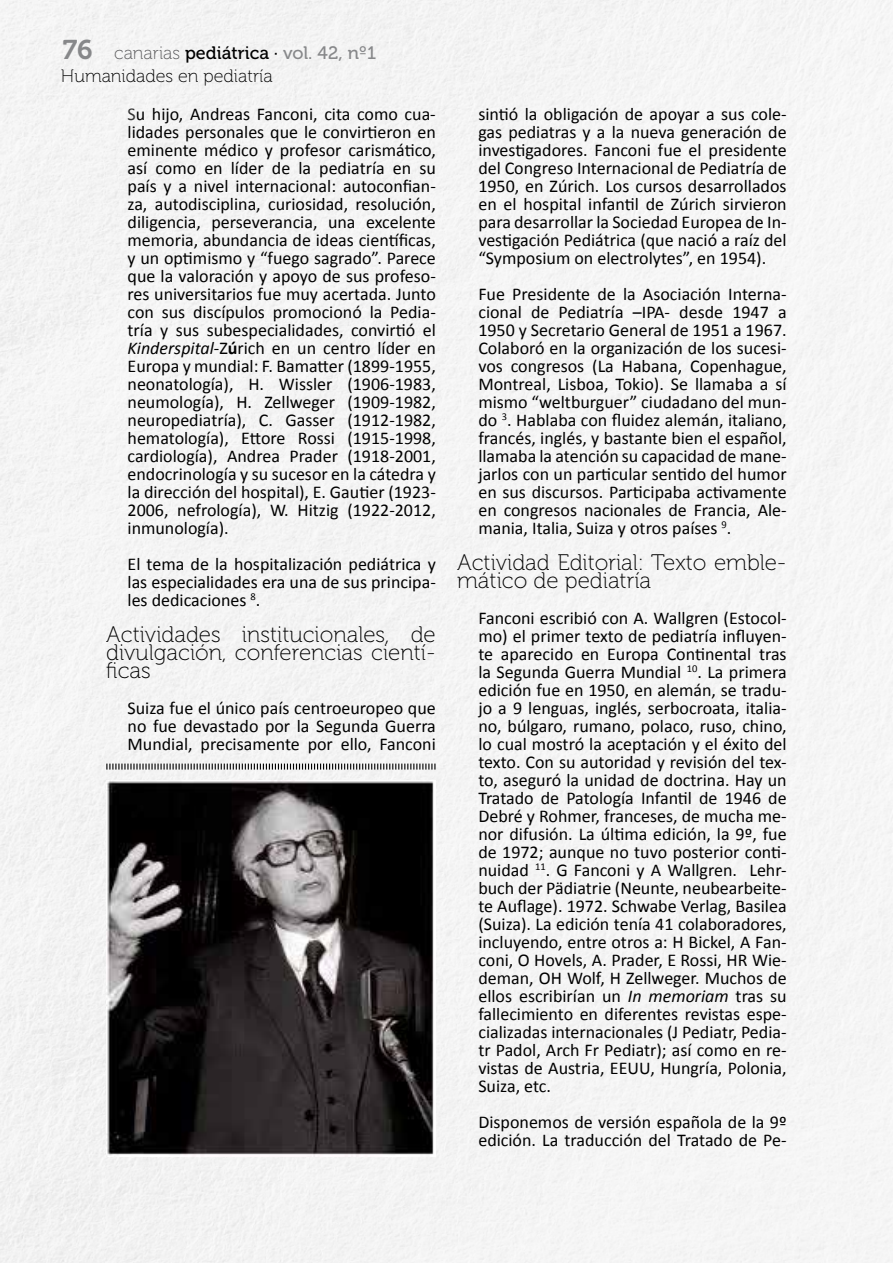
<style>
.page{position:relative;width:893px;height:1263px;background:#f5f5f5}
.page>*{position:absolute;margin:0;border:0;box-sizing:border-box;transform-origin:0 0}
.t1{font:22.5px/18px "Museo 100";color:#000;text-align:justify}
.t2{font:18px/18px "Calibri";color:#000;text-align:justify}
.t3{font:18px "Museo 500";color:#000}
.t4{font:18px "Museo 100";color:#000}
.s1{font-family:"Museo 700";font-size:27px;color:#87888a}
.s2{font-family:"Museo 100";color:#58585a}
.s3{color:#87888a}
.s4{color:#333}
.s5{font-style:italic}
.s6{font-weight:700}
</style>
<div class="page">
<img style="left:106px;top:780px;width:329px;height:377px">
<svg style="left:106px;top:763px;width:329px;height:6px"></svg>
<p class="t3" style="left:63px;top:42px;width:315px"><span class="s1">76</span> <span class="s2">canarias</span> pediátrica · <span class="s3">vol. 42, nº1</span></p>
<p class="t4" style="left:61px;top:66px;width:213px">Humanidades en pediatría</p>
<p class="t2" style="left:128px;top:104px;width:310px"><span class="s4">S</span>u hijo, Andreas Fanconi, cita como cua&shy;lidades personales que le convirtieron en eminente médico y profesor carismático, así como en líder de la pediatría en su país y a nivel internacional: autoconfian&shy;za, autodisciplina, curiosidad, resolución, diligencia, perseverancia, una excelente memoria, abundancia de ideas científicas, y un optimismo y “fuego sagrado”. Parece que la valoración y apoyo de sus profeso&shy;res universitarios fue muy acertada. Junto con sus discípulos promocionó la Pedia&shy;tría y sus subespecialidades, convirtió el <span class="s5">Kinderspital</span>-Z<span class="s6">ú</span>rich en un centro líder en Europa y mundial: F. Bamatter (1899-1955, neonatología), H. Wissler (1906-1983, neumología), H. Zellweger (1909-1982, neuropediatría), C. Gasser (1912-1982, hematología), Ettore Rossi (1915-1998, cardiología), Andrea Prader (1918-2001, endocrinología y su sucesor en la cátedra y la dirección del hospital), E. Gautier (1923- 2006, nefrología), W. Hitzig (1922-2012, inmunología).</p>
<p class="t2" style="left:128px;top:554px;width:310px">El tema de la hospitalización pediátrica y las especialidades era una de sus principa&shy;les dedicaciones <sup>8</sup>.</p>
<p class="t1" style="left:106px;top:626px;width:331px">Actividades institucionales, de divulgación, conferencias cientí&shy;ficas</p>
<p class="t2" style="left:128px;top:698px;width:310px">Suiza fue el único país centroeuropeo que no fue devastado por la Segunda Guerra Mundial, precisamente por ello, Fanconi</p>
<p class="t2" style="left:478px;top:104px;width:310px">sintió la obligación de apoyar a sus cole&shy;gas pediatras y a la nueva generación de investigadores. Fanconi fue el presidente del Congreso Internacional de Pediatría de 1950, en Zúrich. Los cursos desarrollados en el hospital infantil de Zúrich sirvieron para desarrollar la Sociedad Europea de In&shy;vestigación Pediátrica (que nació a raíz del “Symposium on electrolytes”, en 1954).</p>
<p class="t2" style="left:478px;top:284px;width:310px">Fue Presidente de la Asociación Interna&shy;cional de Pediatría –IPA- desde 1947 a 1950 y Secretario General de 1951 a 1967.<br>Colaboró en la organización de los sucesi&shy;vos congresos (La Habana, Copenhague, Montreal, Lisboa, Tokio). Se llamaba a sí mismo “weltburguer” ciudadano del mun&shy;do <sup>3</sup>. Hablaba con fluidez alemán, italiano, francés, inglés, y bastante bien el español, llamaba la atención su capacidad de mane&shy;jarlos con un particular sentido del humor en sus discursos. Participaba activamente en congresos nacionales de Francia, Ale&shy;mania, Italia, Suiza y otros países <sup>9</sup>.</p>
<p class="t1" style="left:457px;top:554px;width:331px">Actividad Editorial: Texto emble&shy;mático de pediatría</p>
<p class="t2" style="left:478px;top:608px;width:310px">Fanconi escribió con A. Wallgren (Estocol&shy;mo) el primer texto de pediatría influyen&shy;te aparecido en Europa Continental tras la Segunda Guerra Mundial <sup>10</sup>. La primera edición fue en 1950, en alemán, se tradu&shy;jo a 9 lenguas, inglés, serbocroata, italia&shy;no, búlgaro, rumano, polaco, ruso, chino, lo cual mostró la aceptación y el éxito del texto. Con su autoridad y revisión del tex&shy;to, aseguró la unidad de doctrina. Hay un Tratado de Patología Infantil de 1946 de Debré y Rohmer, franceses, de mucha me&shy;nor difusión. La última edición, la 9º, fue de 1972; aunque no tuvo posterior conti&shy;nuidad <sup>11</sup>. G Fanconi y A Wallgren. Lehr&shy;buch der Pädiatrie (Neunte, neubearbeite&shy;te Auflage). 1972. Schwabe Verlag, Basilea (Suiza). La edición tenía 41 colaboradores, incluyendo, entre otros a: H Bickel, A Fan&shy;coni, O Hovels, A. Prader, E Rossi, HR Wie&shy;deman, OH Wolf, H Zellweger. Muchos de ellos escribirían un <span class="s5">In memoriam</span> tras su fallecimiento en diferentes revistas espe&shy;cializadas internacionales (J Pediatr, Pedia&shy;tr Padol, Arch Fr Pediatr); así como en re&shy;vistas de Austria, EEUU, Hungría, Polonia, Suiza, etc.</p>
<p class="t2" style="left:478px;top:1112px;width:310px">Disponemos de versión española de la 9º edición. La traducción del Tratado de Pe-</p>
</div>
